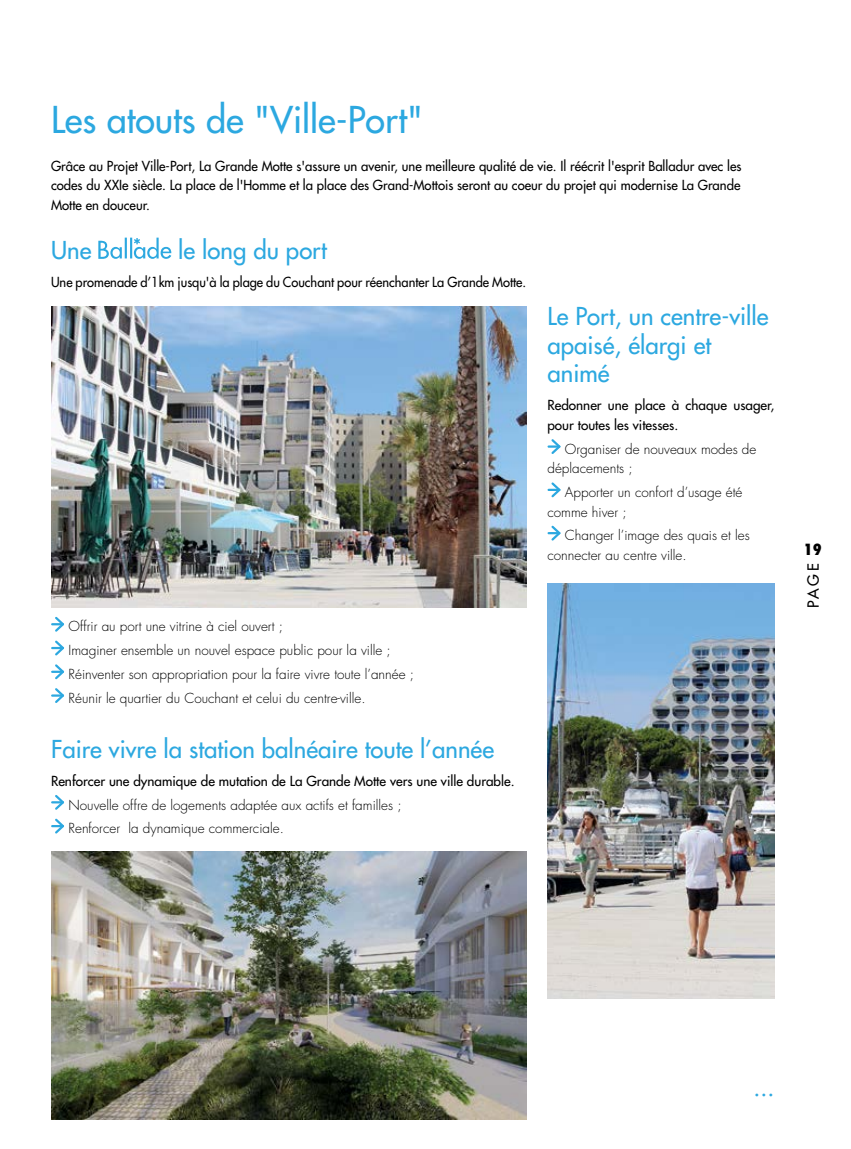
<style>
.page{position:relative;width:851px;height:1149px;background:#fff}
.page>*{position:absolute;margin:0;border:0;box-sizing:border-box;transform-origin:0 0}
.t1{font:500 36px "Futura Std";color:#2ca8e0}
.t2{font:500 24px/28.8px "Futura Std";color:#2ca8e0}
.t3{font:500 15px "Futura Std";color:#000}
.t4{font:800 condensed 15px "Futura Std";color:#000}
.t5{font:300 13.5px/23.7px "Futura Std";color:#000}
.t6{font:500 13.5px/19.5px "Futura Std";color:#000;text-align:justify}
.t7{font:500 13.5px "Futura Std";color:#000;scale:.95 1}
</style>
<div class="page">
<svg style="left:98px;top:237px;width:73px;height:22px"></svg>
<img style="left:51px;top:306px;width:475px;height:301px">
<svg style="left:52px;top:616px;width:12px;height:87px"></svg>
<svg style="left:548px;top:439px;width:13px;height:15px"></svg>
<svg style="left:548px;top:482px;width:13px;height:16px"></svg>
<svg style="left:548px;top:525px;width:13px;height:16px"></svg>
<img style="left:547px;top:583px;width:227px;height:415px">
<svg style="left:52px;top:795px;width:12px;height:39px"></svg>
<img style="left:51px;top:851px;width:475px;height:267px">
<h1 class="t1" style="left:51px;top:97px;width:373px">Les atouts de "Ville-Port"</h1>
<p class="t6" style="left:51px;top:156px;width:692px">Grâce au Projet Ville-Port, La Grande Motte s'assure un avenir, une meilleure qualité de vie. Il réécrit l'esprit Balladur avec les codes du XXIe siècle. La place de l'Homme et la place des Grand-Mottois seront au coeur du projet qui modernise La Grande Motte en douceur.</p>
<h2 class="t2" style="left:51px;top:236px;width:42px">Une</h2>
<h2 class="t2" style="left:178px;top:236px;width:150px">le long du port</h2>
<p class="t7" style="left:51px;top:273px;width:501px">Une promenade d’1km jusqu'à la plage du Couchant pour réenchanter La Grande Motte.</p>
<p class="t5" style="left:68px;top:615px;width:347px">Offrir au port une vitrine à ciel ouvert ;<br>Imaginer ensemble un nouvel espace public pour la ville ; Réinventer son appropriation pour la faire vivre toute l’année ; Réunir le quartier du Couchant et celui du centre-ville.</p>
<h2 class="t2" style="left:51px;top:734px;width:444px">Faire vivre la station balnéaire toute l’année</h2>
<p class="t6" style="left:51px;top:770px;width:465px">Renforcer une dynamique de mutation de La Grande Motte vers une ville durable.</p>
<p class="t5" style="left:68px;top:792px;width:334px">Nouvelle offre de logements adaptée aux actifs et familles ;<br>Renforcer la dynamique commerciale.</p>
<h2 class="t2" style="left:547px;top:301px;width:222px">Le Port, un centre-ville apaisé, élargi et animé</h2>
<p class="t6" style="left:547px;top:395px;width:228px">Redonner une place à chaque usager, pour toutes les vitesses.</p>
<p class="t5" style="left:547px;top:439px;width:210px;line-height:19.5px;text-indent:17px">Organiser de nouveaux modes de déplacements ;</p>
<p class="t5" style="left:547px;top:482px;width:196px;line-height:19.5px;text-indent:17px">Apporter un confort d’usage été comme hiver ;</p>
<p class="t5" style="left:547px;top:526px;width:204px;line-height:19.5px;text-indent:17px">Changer l’image des quais et les connecter au centre ville.</p>
<p class="t4" style="left:803px;top:540px;width:20px">19</p>
<p class="t3" style="left:803px;top:607px;width:46px;rotate:-90deg">PAGE</p>
<h2 class="t2" style="left:753px;top:1072px;width:22px">...</h2>
</div>
